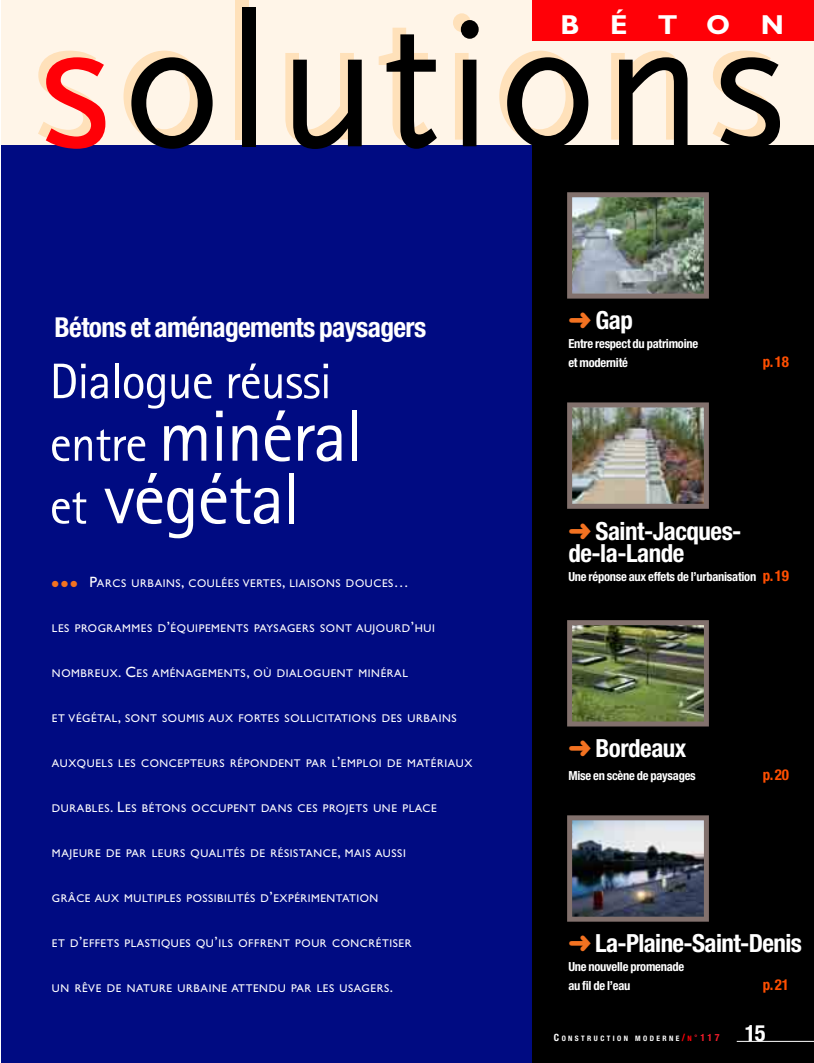
<style>
.page{position:relative;width:814px;height:1063px;background:#fff}
.page>*{position:absolute;margin:0;border:0;box-sizing:border-box;transform-origin:0 0}
.t1{font:191.25px "Scala Sans";letter-spacing:.04em;color:#000;scale:.95 1}
.t2{font:72.5px/62.5px "Rotis Sans Serif";letter-spacing:-.02em;color:#fff}
.t3{font:50px "Rotis Sans Serif";letter-spacing:-.02em;color:#fff}
.t4{font:700 condensed 27.5px "Helvetica Neue";letter-spacing:-.025em;color:#fff}
.t5{font:700 27.5px "Gill Sans";letter-spacing:1.105em;color:#fff}
.t6{font:700 condensed 25px/22.5px "Helvetica Neue";letter-spacing:-.02em;color:#fff}
.t7{font:700 condensed 22.5px "Helvetica Neue";color:#fff}
.t8{font:700 condensed 15px "Helvetica Neue";color:#ff4f00}
.t9{font:700 condensed 12.5px/18.8px "Helvetica Neue";letter-spacing:-.02em;color:#fff}
.t10{font:11.25px "Gill Sans";letter-spacing:.055em;color:#fff}
.t11{font:700 condensed 7.5px "Helvetica Neue";letter-spacing:.32em;color:#fff}
.s1{color:#ff0007}
.s2{font-size:50px}
.s3{color:#f37221}
.s4{font-size:15px}
.s5{font-size:15px;color:#ff4f00}
.s6{font-size:10px}
.s7{font-size:10px;color:#ff0007}
.s8{font-family:"Rotis Sans Serif";font-stretch:normal;font-size:10px;color:#ed1c2a}
.s9{font-size:10px;color:#ed1c2a}
</style>
<div class="page">
<div style="left:1px;top:145px;width:532px;height:917px;background:#000b82"></div>
<div style="left:532px;top:145px;width:282px;height:917px;background:#000"></div>
<div style="left:1px;top:0;width:813px;height:145px;background:#fff5e8"></div>
<div style="left:532px;top:0;width:282px;height:41px;background:#ff0007"></div>
<img style="left:573px;top:198px;width:130px;height:94px">
<div style="left:567px;top:192px;width:142px;height:106px;border:5px solid #82716d"></div>
<img style="left:573px;top:408px;width:130px;height:95px">
<div style="left:567px;top:402px;width:142px;height:107px;border:5px solid #82716d"></div>
<img style="left:573px;top:626px;width:130px;height:94px">
<div style="left:567px;top:620px;width:142px;height:106px;border:5px solid #82716d"></div>
<img style="left:573px;top:821px;width:130px;height:94px">
<div style="left:567px;top:815px;width:142px;height:106px;border:5px solid #82716d"></div>
<hr style="left:737px;top:1041px;width:77px;height:1px;background:#fff">
<h1 class="t1" style="left:35px;top:6px;width:797px"><span class="s1">s</span>olutions</h1>
<h3 class="t5" style="left:560px;top:15px;width:225px">BÉTON</h3>
<h3 class="t4" style="left:55px;top:318px;width:373px">Bétons et aménagements paysagers</h3>
<h3 class="t3" style="left:50px;top:364px;width:284px">Dialogue réussi</h3>
<h2 class="t2" style="left:50px;top:412px;width:315px"><span class="s2">entre</span> minéral <span class="s2">et</span> végétal</h2>
<p class="t10" style="left:52px;top:579px;width:358px"><span class="s3">●</span> <span class="s3">●</span> <span class="s3">●</span> <span class="s4">P</span>ARCS URBAINS<span class="s4">,</span> COULÉES VERTES<span class="s4">,</span> LIAISONS DOUCES<span class="s4">…</span></p>
<p class="t10" style="left:52px;top:624px;width:384px">LES PROGRAMMES D<span class="s4">’</span>ÉQUIPEMENTS PAYSAGERS SONT AUJOURD<span class="s4">’</span>HUI</p>
<p class="t10" style="left:52px;top:669px;width:357px">NOMBREUX<span class="s4">. C</span>ES AMÉNAGEMENTS<span class="s4">,</span> OÙ DIALOGUENT MINÉRAL</p>
<p class="t10" style="left:52px;top:714px;width:406px">ET VÉGÉTAL<span class="s4">,</span> SONT SOUMIS AUX FORTES SOLLICITATIONS DES URBAINS</p>
<p class="t10" style="left:52px;top:759px;width:422px">AUXQUELS LES CONCEPTEURS RÉPONDENT PAR L<span class="s4">’</span>EMPLOI DE MATÉRIAUX</p>
<p class="t10" style="left:52px;top:804px;width:386px">DURABLES<span class="s4">. L</span>ES BÉTONS OCCUPENT DANS CES PROJETS UNE PLACE</p>
<p class="t10" style="left:52px;top:849px;width:355px">MAJEURE DE PAR LEURS QUALITÉS DE RÉSISTANCE<span class="s4">,</span> MAIS AUSSI</p>
<p class="t10" style="left:52px;top:894px;width:328px">GRÂCE AUX MULTIPLES POSSIBILITÉS D<span class="s4">’</span>EXPÉRIMENTATION</p>
<p class="t10" style="left:52px;top:939px;width:361px">ET D<span class="s4">’</span>EFFETS PLASTIQUES QU<span class="s4">’</span>ILS OFFRENT POUR CONCRÉTISER</p>
<p class="t10" style="left:52px;top:984px;width:343px">UN RÊVE DE NATURE URBAINE ATTENDU PAR LES USAGERS<span class="s4">.</span></p>
<h3 class="t6" style="left:568px;top:311px;width:66px"><span class="s3">➜</span> Gap</h3>
<p class="t9" style="left:568px;top:335px;width:131px">Entre respect du patrimoine et modernité</p>
<h3 class="t8" style="left:763px;top:356px;width:28px">p.18</h3>
<h3 class="t6" style="left:568px;top:521px;width:175px"><span class="s3">➜</span> Saint-Jacques&shy;de-la-Lande</h3>
<p class="t9" style="left:568px;top:568px;width:222px">Une réponse aux effets de l’urbanisation <span class="s5">p.19</span></p>
<h3 class="t6" style="left:568px;top:739px;width:120px"><span class="s3">➜</span> Bordeaux</h3>
<p class="t9" style="left:568px;top:767px;width:129px">Mise en scène de paysages</p>
<h3 class="t8" style="left:763px;top:769px;width:28px">p.20</h3>
<h3 class="t6" style="left:568px;top:934px;width:235px"><span class="s3">➜</span> La-Plaine-Saint-Denis</h3>
<p class="t9" style="left:568px;top:958px;width:117px">Une nouvelle promenade au fil de l’eau</p>
<h3 class="t8" style="left:763px;top:979px;width:28px">p.21</h3>
<p class="t11" style="left:554px;top:1035px;width:167px"><span class="s6">C</span>ONSTRUCTION MODERNE<span class="s7">/</span><span class="s1">N</span><span class="s8">°</span><span class="s9">117</span></p>
<h3 class="t7" style="left:745px;top:1025px;width:22px">15</h3>
</div>
